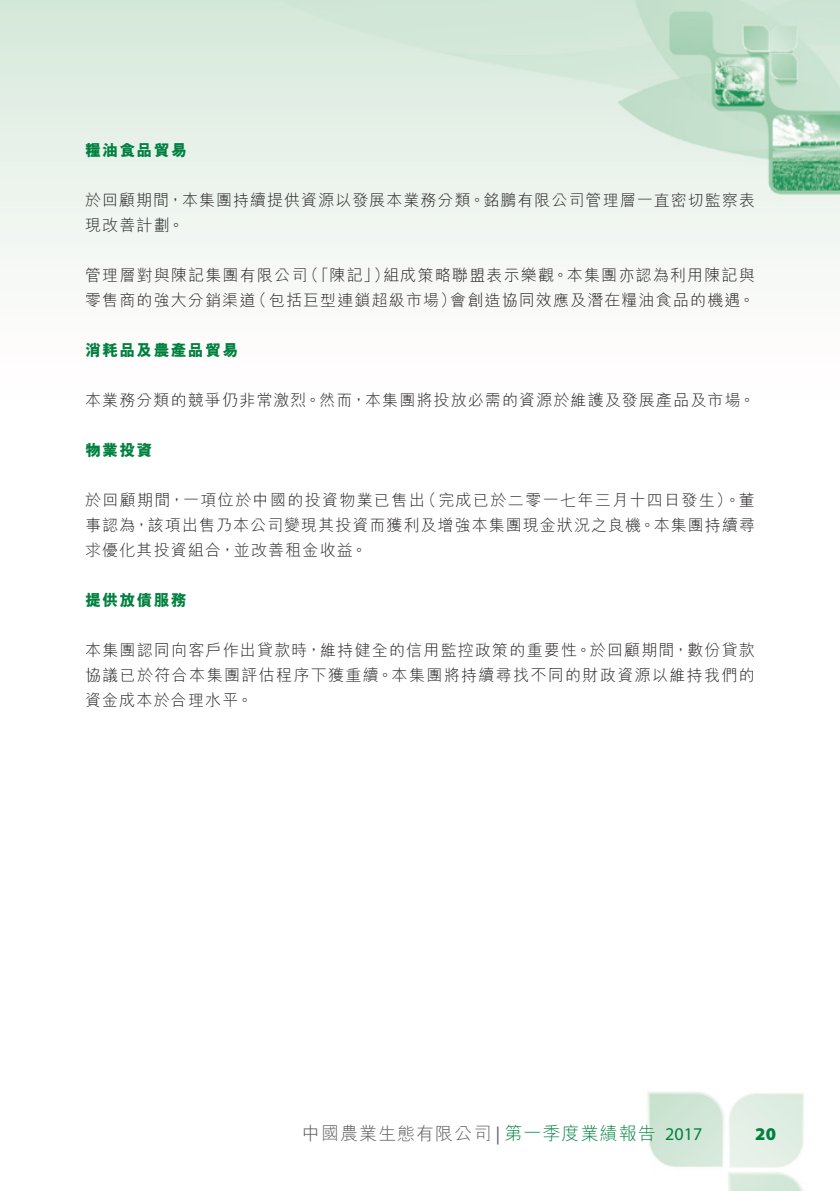
<style>
.page{position:relative;width:840px;height:1191px;background:#fff}
.page>*{position:absolute;margin:0;border:0;box-sizing:border-box;transform-origin:0 0}
.t1{font:300 18px "M Hei HK";letter-spacing:.055em;color:#57585a}
.t2{font:18px "Myriad Pro";color:#00813f}
.t3{font:900 18px "Myriad Pro";color:#00813f}
.Body_Text{font:300 16px/25px "M Hei HK";letter-spacing:.07em;color:#231f20}
.Heading_2{font:800 16px "M Hei HK";letter-spacing:.07em;color:#00813f}
.s1{font-family:"Myriad Pro";font-weight:400}
.s2{color:#00813f}
</style>
<div class="page">
<img style="left:1px;top:0;width:838px;height:259px">
<img style="left:647px;top:1091px;width:157px;height:100px">
<img style="left:0;top:0;width:1px;height:705px">
<p class="Heading_2" style="left:85px;top:142px;width:103px">糧油食品貿易</p>
<p class="Body_Text" style="left:85px;top:187px;width:671px">於回顧期間，本集團持續提供資源以發展本業務分類。銘鵬有限公司管理層一直密切監察表現改善計劃。</p>
<p class="Body_Text" style="left:383px;top:262px;width:372px">組成策略聯盟表示樂觀。本集團亦認為利用陳記與</p>
<p class="Body_Text" style="left:303px;top:262px;width:88px">（「陳記」）</p>
<p class="Body_Text" style="left:85px;top:262px;width:224px">管理層對與陳記集團有限公司</p>
<p class="Body_Text" style="left:251px;top:287px;width:207px">（包括巨型連鎖超級市場）</p>
<p class="Body_Text" style="left:450px;top:287px;width:306px">會創造協同效應及潛在糧油食品的機遇。</p>
<p class="Body_Text" style="left:85px;top:287px;width:172px">零售商的強大分銷渠道</p>
<p class="Heading_2" style="left:85px;top:342px;width:154px">消耗品及農產品貿易</p>
<p class="Body_Text" style="left:85px;top:387px;width:671px">本業務分類的競爭仍非常激烈。然而，本集團將投放必需的資源於維護及發展產品及市場。</p>
<p class="Heading_2" style="left:85px;top:442px;width:69px">物業投資</p>
<p class="Body_Text" style="left:420px;top:487px;width:335px">（完成已於二零一七年三月十四日發生）。董</p>
<p class="Body_Text" style="left:85px;top:487px;width:671px">於回顧期間，一項位於中國的投資物業已售出<br>事認為，該項出售乃本公司變現其投資而獲利及增強本集團現金狀況之良機。本集團持續尋求優化其投資組合，並改善租金收益。</p>
<p class="Heading_2" style="left:85px;top:592px;width:103px">提供放債服務</p>
<p class="Body_Text" style="left:85px;top:637px;width:671px;text-align:justify">本集團認同向客戶作出貸款時，維持健全的信用監控政策的重要性。於回顧期間，數份貸款協議已於符合本集團評估程序下獲重續。本集團將持續尋找不同的財政資源以維持我們的資金成本於合理水平。</p>
<p class="t1" style="left:302px;top:1123px;width:355px">中國農業生態有限公司 <span class="s1">|</span> <span class="s2">第一季度業績報告</span></p>
<p class="t2" style="left:664px;top:1122px;width:39px">2017</p>
<p class="t3" style="left:754px;top:1121px;width:22px">20</p>
</div>
